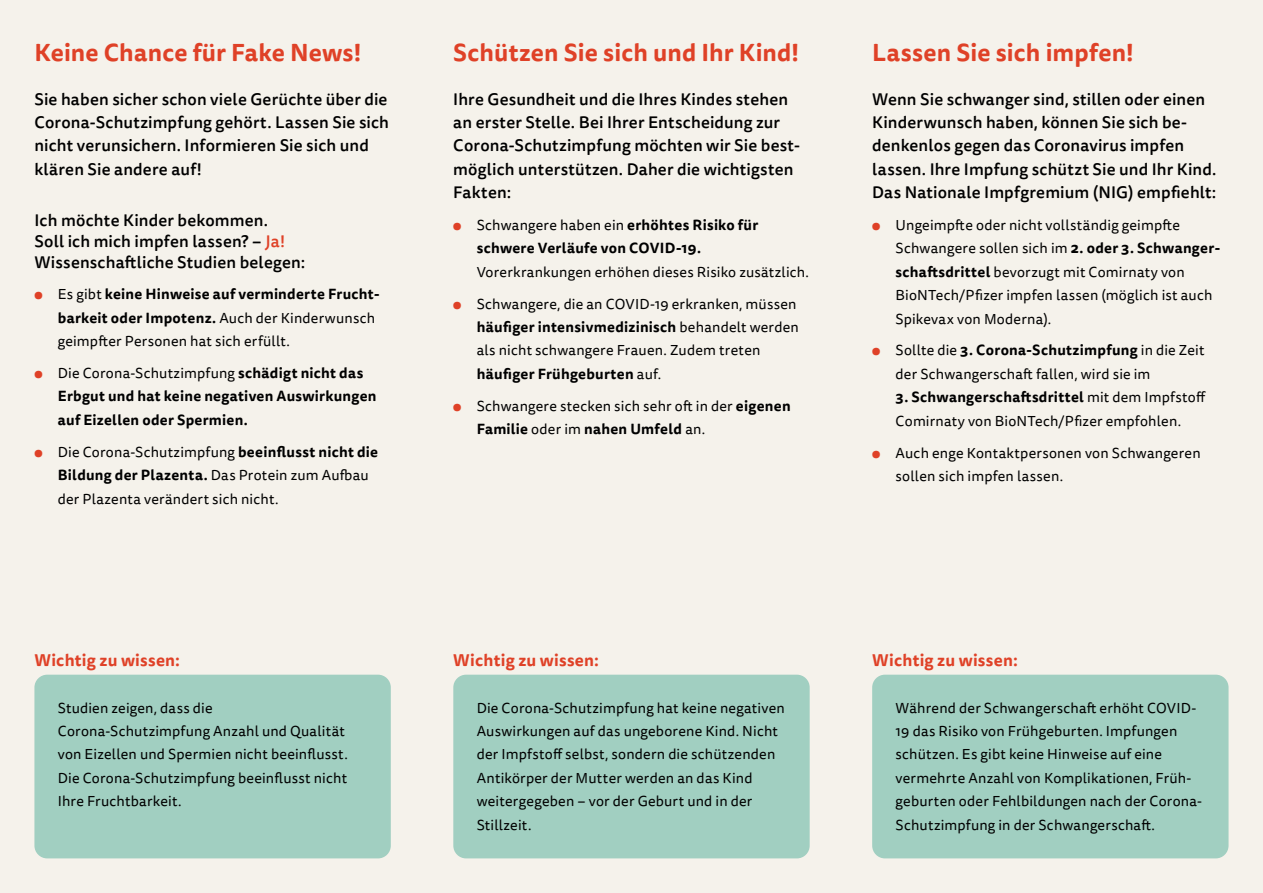
<style>
.page{position:relative;width:1263px;height:893px;background:#f5f2eb}
.page>*{position:absolute;margin:0;border:0;box-sizing:border-box;transform-origin:0 0}
.h1_ohne_Nummerierung{font:700 24px "Tisa Sans Pro";letter-spacing:.005em;color:#df4127}
.p_Introtext{font:500 16.5px/23.4px "Tisa Sans Pro";letter-spacing:.01em;color:#000}
.h2_ohne_Nummerierung{font:500 16.5px/21px "Tisa Sans Pro";letter-spacing:.01em;color:#000}
.h2_ohne_Nummerierung_rot{font:700 16.5px "Tisa Sans Pro";letter-spacing:.015em;color:#df4127}
.Infobox_p_Infobox{font:14.4px/23.4px "Tisa Sans Pro";letter-spacing:.015em;color:#000}
.t1{font:700 14.4px/23.4px "Tisa Sans Pro";letter-spacing:.02em;color:#000}
.s1{color:#df4127}
.s2{font-weight:700}
.s3{font-weight:400;color:#df4127}
.s4{font-weight:400}
</style>
<div class="page">
<div style="left:453px;top:675px;width:357px;height:183px;background:#a1cfc1;border-radius:13px"></div>
<div style="left:34px;top:675px;width:357px;height:183px;background:#a1cfc1;border-radius:13px"></div>
<div style="left:872px;top:675px;width:356px;height:183px;background:#a1cfc1;border-radius:13px"></div>
<h1 class="h1_ohne_Nummerierung" style="left:34px;top:34px;width:329px">Keine Chance für Fake News!</h1>
<p class="p_Introtext" style="left:34px;top:87px;width:356px">Sie haben sicher schon viele Gerüchte über die Corona-Schutzimpfung gehört. Lassen Sie sich nicht verunsichern. Informieren Sie sich und klären Sie andere auf!</p>
<h2 class="h2_ohne_Nummerierung" style="left:34px;top:210px;width:273px">Ich möchte Kinder bekommen.<br>Soll ich mich impfen lassen? − <span class="s1">Ja!<br></span>Wissenschaftliche Studien belegen:</h2>
<p class="Infobox_p_Infobox" style="left:58px;top:283px;width:323px;text-indent:-23px"><span class="s1">●</span> Es gibt <span class="s2">keine Hinweise auf verminderte Frucht&shy;barkeit oder Impotenz.</span> Auch der Kinderwunsch geimpfter Personen hat sich erfüllt.</p>
<p class="t1" style="left:58px;top:361px;width:320px;text-indent:-23px"><span class="s3">●</span> <span class="s4">Die Corona-Schutzimpfung</span> schädigt nicht das<br>Erbgut und hat keine negativen Auswirkungen auf Eizellen oder Spermien.</p>
<p class="Infobox_p_Infobox" style="left:58px;top:440px;width:322px;text-indent:-23px"><span class="s1">●</span> Die Corona-Schutzimpfung <span class="s2">beeinflusst nicht die<br>Bildung der Plazenta.</span> Das Protein zum Aufbau der Plazenta verändert sich nicht.</p>
<h2 class="h2_ohne_Nummerierung_rot" style="left:34px;top:648px;width:147px">Wichtig zu wissen:</h2>
<p class="Infobox_p_Infobox" style="left:58px;top:696px;width:291px">Studien zeigen, dass die Corona-Schutzimpfung Anzahl und Qualität von Eizellen und Spermien nicht beeinflusst.<br>Die Corona-Schutzimpfung beeinflusst nicht Ihre Fruchtbarkeit.</p>
<h1 class="h1_ohne_Nummerierung" style="left:453px;top:34px;width:347px">Schützen Sie sich und Ihr Kind!</h1>
<p class="p_Introtext" style="left:453px;top:87px;width:348px">Ihre Gesundheit und die Ihres Kindes stehen an erster Stelle. Bei Ihrer Entscheidung zur Corona-Schutzimpfung möchten wir Sie best&shy;möglich unterstützen. Daher die wichtigsten Fakten:</p>
<p class="Infobox_p_Infobox" style="left:477px;top:214px;width:334px;text-indent:-23px"><span class="s1">●</span> Schwangere haben ein <span class="s2">erhöhtes Risiko für schwere Verläufe von COVID-19.<br></span>Vorerkrankungen erhöhen dieses Risiko zusätzlich.</p>
<p class="Infobox_p_Infobox" style="left:477px;top:292px;width:324px;text-indent:-23px"><span class="s1">●</span> Schwangere, die an COVID-19 erkranken, müssen <span class="s2">häufiger intensivmedizinisch</span> behandelt werden als nicht schwangere Frauen. Zudem treten <span class="s2">häufiger Frühgeburten</span> auf.</p>
<p class="Infobox_p_Infobox" style="left:477px;top:394px;width:315px;text-indent:-23px"><span class="s1">●</span> Schwangere stecken sich sehr oft in der <span class="s2">eigenen<br>Familie</span> oder im <span class="s2">nahen Umfeld</span> an.</p>
<h1 class="h1_ohne_Nummerierung" style="left:872px;top:34px;width:263px">Lassen Sie sich impfen!</h1>
<p class="p_Introtext" style="left:872px;top:87px;width:346px">Wenn Sie schwanger sind, stillen oder einen Kinderwunsch haben, können Sie sich be&shy;denkenlos gegen das Coronavirus impfen lassen. Ihre Impfung schützt Sie und Ihr Kind.<br>Das Nationale Impfgremium (NIG) empfiehlt:</p>
<p class="Infobox_p_Infobox" style="left:895px;top:214px;width:325px;text-indent:-23px"><span class="s1">●</span> Ungeimpfte oder nicht vollständig geimpfte Schwangere sollen sich im <span class="s2">2. oder 3. Schwanger&shy;schaftsdrittel</span> bevorzugt mit Comirnaty von BioNTech/Pfizer impfen lassen (möglich ist auch Spikevax von Moderna).</p>
<p class="Infobox_p_Infobox" style="left:895px;top:339px;width:310px;text-indent:-23px"><span class="s1">●</span> Sollte die <span class="s2">3. Corona-Schutzimpfung</span> in die Zeit der Schwangerschaft fallen, wird sie im</p>
<p class="Infobox_p_Infobox" style="left:895px;top:386px;width:312px"><span class="s2">3. Schwangerschaftsdrittel</span> mit dem Impfstoff<br>Comirnaty von BioNTech/Pfizer empfohlen.</p>
<p class="Infobox_p_Infobox" style="left:895px;top:441px;width:307px;text-indent:-23px"><span class="s1">●</span> Auch enge Kontaktpersonen von Schwangeren sollen sich impfen lassen.</p>
<h2 class="h2_ohne_Nummerierung_rot" style="left:453px;top:648px;width:147px">Wichtig zu wissen:</h2>
<p class="Infobox_p_Infobox" style="left:477px;top:696px;width:310px">Die Corona-Schutzimpfung hat keine negativen Auswirkungen auf das ungeborene Kind. Nicht der Impfstoff selbst, sondern die schützenden Antikörper der Mutter werden an das Kind weitergegeben − vor der Geburt und in der Stillzeit.</p>
<h2 class="h2_ohne_Nummerierung_rot" style="left:872px;top:648px;width:147px">Wichtig zu wissen:</h2>
<p class="Infobox_p_Infobox" style="left:895px;top:696px;width:308px">Während der Schwangerschaft erhöht COVID-19 das Risiko von Frühgeburten. Impfungen schützen. Es gibt keine Hinweise auf eine vermehrte Anzahl von Komplikationen, Früh&shy;geburten oder Fehlbildungen nach der Corona-Schutzimpfung in der Schwangerschaft.</p>
</div>
